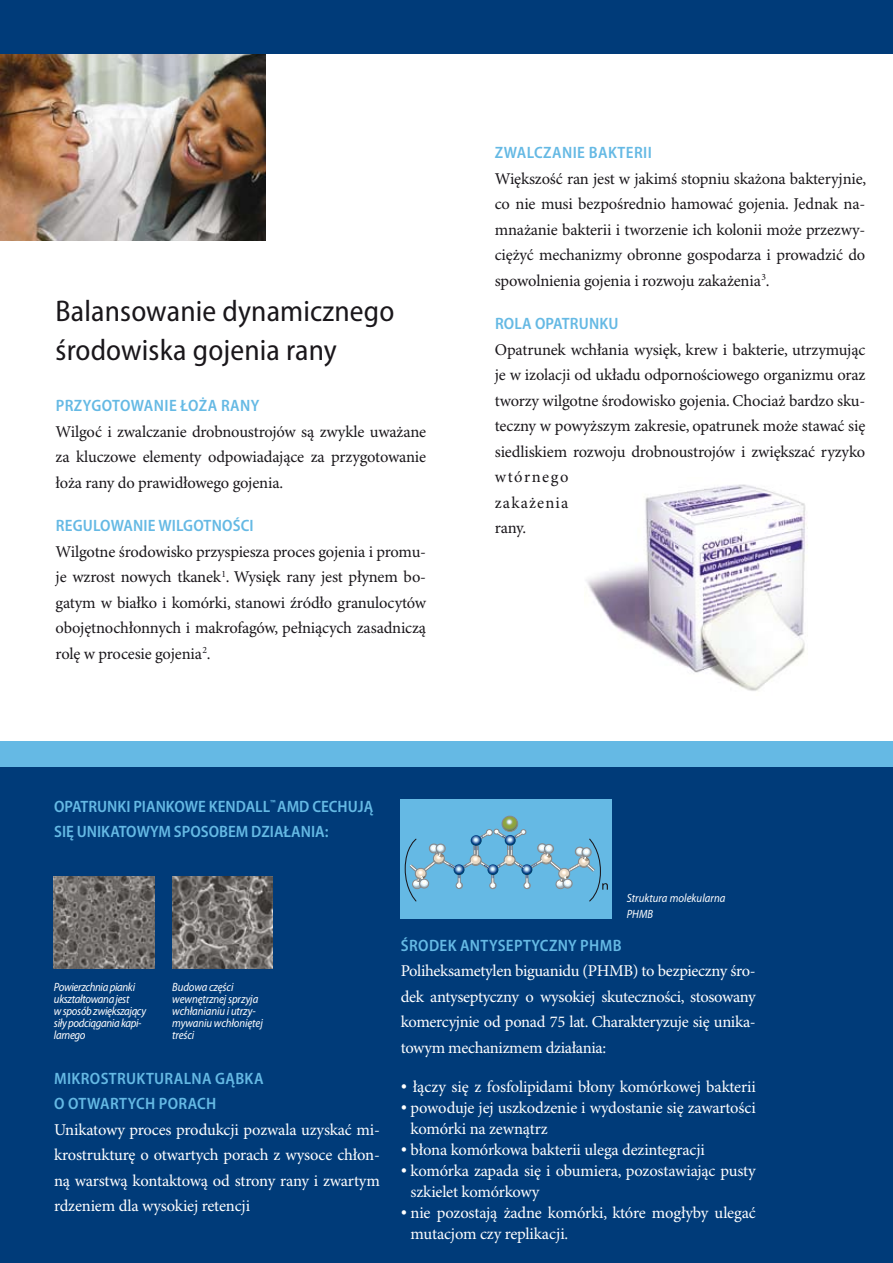
<style>
.page{position:relative;width:893px;height:1263px;background:#fff}
.page>*{position:absolute;margin:0;border:0;box-sizing:border-box;transform-origin:0 0}
.t1{font:semi-condensed 30px/39px "Myriad Pro";letter-spacing:.005em;color:#1a171b}
.t2{font:16.5px/25.5px "Minion Pro";letter-spacing:-.01em;color:#1a171b;text-align:justify}
.t3{font:16.5px/25.5px "Minion Pro";letter-spacing:-.015em;color:#fff}
.t4{font:600 semi-condensed 16.5px "Myriad Pro";letter-spacing:.01em;color:#65b9e4}
.t5{font:italic 12px/12px "Myriad Pro";letter-spacing:-.015em;color:#fff;scale:.9 1}
.t6{font:italic 12px/16.5px "Myriad Pro";letter-spacing:.005em;color:#fff;scale:.9 1}
</style>
<div class="page">
<img style="left:0;top:54px;width:265px;height:186px">
<div style="left:0;top:741px;width:893px;height:28px;background:#65b9e4"></div>
<div style="left:0;top:768px;width:893px;height:495px;background:#003b79"></div>
<img style="left:586px;top:484px;width:222px;height:207px">
<img style="left:54px;top:877px;width:100px;height:91px">
<img style="left:172px;top:877px;width:101px;height:91px">
<div style="left:0;top:0;width:893px;height:54px;background:#003b79"></div>
<div style="left:401px;top:799px;width:211px;height:120px;background:#65b9e4"></div>
<svg style="left:502px;top:816px;width:16px;height:15px"></svg>
<div style="left:502px;top:816px;width:16px;height:15px;border:1px solid #87888a;border-radius:50%"></div>
<svg style="left:404px;top:829px;width:204px;height:73px"></svg>
<h1 class="t1" style="left:56px;top:292px;width:340px">Balansowanie dynamicznego środowiska gojenia rany</h1>
<p class="t4" style="left:56px;top:397px;width:205px">PRZYGOTOWANIE ŁOŻA RANY</p>
<p class="t2" style="left:56px;top:419px;width:372px">Wilgoć i zwalczanie drobnoustrojów są zwykle uważane za kluczowe elementy odpowiadające za przygotowanie łoża rany do prawidłowego gojenia.</p>
<p class="t4" style="left:56px;top:517px;width:199px">REGULOWANIE WILGOTNOŚCI</p>
<p class="t2" style="left:56px;top:539px;width:372px">Wilgotne środowisko przyspiesza proces gojenia i promu&shy;je wzrost nowych tkanek<sup>1</sup>. Wysięk rany jest płynem bo&shy;gatym w białko i komórki, stanowi źródło granulocytów obojętnochłonnych i makrofagów, pełniących zasadniczą rolę w procesie gojenia<sup>2</sup>.</p>
<p class="t4" style="left:54px;top:797px;width:10px">OPATRUN</p>
<p class="t4" style="left:117px;top:797px;width:25px">KI PIAN</p>
<p class="t4" style="left:166px;top:797px;width:20px">KOWE</p>
<p class="t4" style="left:209px;top:797px;width:164px">KENDALL<sup>™</sup> AMD CECHUJĄ</p>
<p class="t4" style="left:54px;top:823px;width:68px">SIĘ UNIKATOWYM</p>
<p class="t4" style="left:174px;top:823px;width:87px">SPOSOBEM DZIAŁANIA</p>
<p class="t4" style="left:325px;top:823px;width:5px">:</p>
<p class="t4" style="left:495px;top:144px;width:158px">ZWALCZANIE BAKTERII</p>
<p class="t2" style="left:495px;top:166px;width:373px">Większość ran jest w jakimś stopniu skażona bakteryjnie, co nie musi bezpośrednio hamować gojenia. Jednak na&shy;mnażanie bakterii i tworzenie ich kolonii może przezwy&shy;ciężyć mechanizmy obronne gospodarza i prowadzić do spowolnienia gojenia i rozwoju zakażenia<sup>3</sup>.</p>
<p class="t4" style="left:495px;top:315px;width:125px">ROLA OPATRUNKU</p>
<p class="t2" style="left:495px;top:337px;width:372px;text-align:left">Opatrunek wchłania wysięk, krew i bakterie, utrzymując je w izolacji od układu odpornościowego organizmu oraz tworzy wilgotne środowisko gojenia. Chociaż bardzo sku&shy;teczny w powyższym zakresie, opatrunek może stawać się siedliskiem rozwoju drobnoustrojów i zwiększać ryzyko wtórnego<br>zakażenia<br>rany.</p>
<p class="t6" style="left:627px;top:890px;width:111px">Struktura molekularna<br>PHMB</p>
<p class="t5" style="left:54px;top:982px;width:104px">Powierzchnia pianki ukształtowana jest wsposób zwiększający siły podciągania kapi&shy;larnego</p>
<p class="t5" style="left:172px;top:982px;width:102px">Budowa części wewnętrznej sprzyja wchłanianiu i utrzy&shy;mywaniu wchłoniętej treści</p>
<p class="t4" style="left:54px;top:1069px;width:103px">MI KROSTRU KTURALNA</p>
<p class="t4" style="left:215px;top:1069px;width:48px">GĄBKA</p>
<p class="t4" style="left:54px;top:1095px;width:10px">OOTWARTYC</p>
<p class="t4" style="left:145px;top:1095px;width:24px">H PORAC</p>
<p class="t4" style="left:206px;top:1095px;width:12px">H</p>
<p class="t3" style="left:54px;top:1117px;width:327px;text-align:justify">Unikatowy proces produkcji pozwala uzyskać mi&shy;krostrukturę o otwartych porach z wysoce chłon&shy;ną warstwą kontaktową od strony rany i zwartym rdzeniem dla wysokiej retencji</p>
<p class="t4" style="left:401px;top:936px;width:220px">ŚRODEK ANTYSEPTYCZNY PHMB</p>
<p class="t3" style="left:401px;top:959px;width:356px;text-align:justify">Poliheksametylen biguanidu (PHMB) to bezpieczny śro&shy;dek antyseptyczny o wysokiej skuteczności, stosowany komercyjnie od ponad 75 lat. Charakteryzuje się unika&shy;towym mechanizmem działania:</p>
<p class="t3" style="left:401px;top:1074px;width:356px">• łączy się z fosfolipidami błony komórkowej bakterii</p>
<p class="t3" style="left:411px;top:1097px;width:347px;line-height:21px;text-indent:-10px">• powoduje jej uszkodzenie i wydostanie się zawartości komórki na zewnątrz</p>
<p class="t3" style="left:401px;top:1137px;width:306px">• błona komórkowa bakterii ulega dezintegracji</p>
<p class="t3" style="left:411px;top:1160px;width:347px;line-height:21px;text-indent:-10px">• komórka zapada się i obumiera, pozostawiając pusty szkielet komórkowy</p>
<p class="t3" style="left:411px;top:1202px;width:347px;line-height:21px;text-indent:-10px">• nie pozostają żadne komórki, które mogłyby ulegać mutacjom czy replikacji.</p>
</div>
